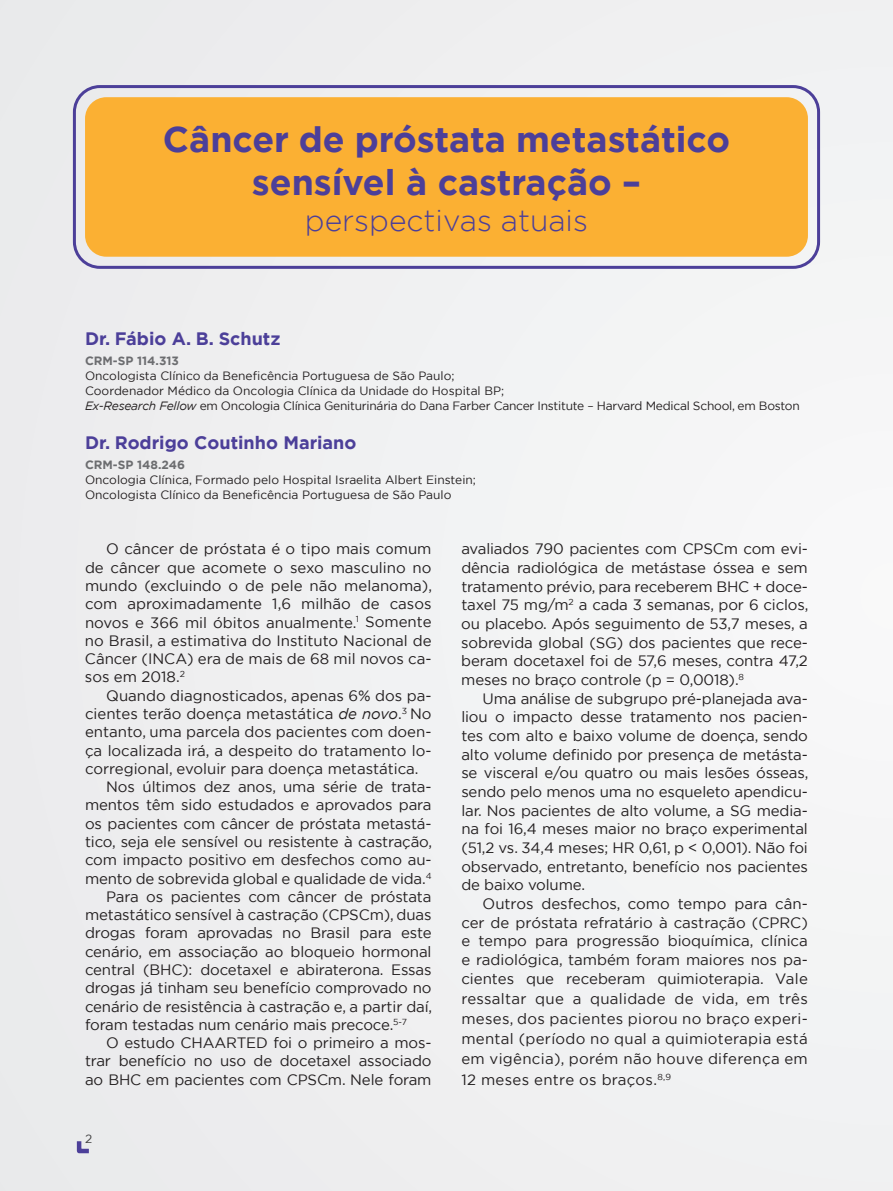
<style>
.page{position:relative;width:893px;height:1191px;background:#f0f1f2}
.page>*{position:absolute;margin:0;border:0;box-sizing:border-box;transform-origin:0 0}
.t1{font:700 35.7px/42.8px "Gotham";color:#4c3f99;text-align:center}
.t2{font:300 30px "Gotham";color:#4c3f99}
.t3{font:700 18px "Gotham";color:#4c3f99}
.t4{font:15px/18.6px "Gotham";letter-spacing:-.01em;color:#231f20;text-align:justify}
.t5{font:12px/15px "Gotham";color:#231f20}
.t6{font:700 12px "Gotham";color:#6c6d70}
.t7{font:12px "Gotham";color:#3e3e3f}
.s1{font-style:italic}
</style>
<div class="page">
<svg style="left:76px;top:1141px;width:13px;height:13px"></svg>
<div style="left:73px;top:85px;width:747px;height:184px;border:3px solid #4c3f99;border-radius:26px"></div>
<div style="left:85px;top:97px;width:723px;height:160px;background:#fbb033;border-radius:21px"></div>
<h1 class="t1" style="left:163px;top:118px;width:569px">Câncer de próstata metastático sensível à castração –</h1>
<h2 class="t2" style="left:305px;top:201px;width:285px">perspectivas atuais</h2>
<p class="t3" style="left:85px;top:327px;width:197px">Dr. Fábio A. B. Schutz</p>
<p class="t6" style="left:85px;top:352px;width:95px">CRM-SP 114.313</p>
<p class="t5" style="left:85px;top:367px;width:716px">Oncologista Clínico da Beneficência Portuguesa de São Paulo;<br>Coordenador Médico da Oncologia Clínica da Unidade do Hospital BP;<br><span class="s1">Ex-Research Fellow</span> em Oncologia Clínica Geniturinária do Dana Farber Cancer Institute – Harvard Medical School, em Boston</p>
<p class="t3" style="left:85px;top:431px;width:273px">Dr. Rodrigo Coutinho Mariano</p>
<p class="t6" style="left:85px;top:456px;width:101px">CRM-SP 148.246</p>
<p class="t5" style="left:85px;top:471px;width:392px">Oncologia Clínica, Formado pelo Hospital Israelita Albert Einstein;<br>Oncologista Clínico da Beneficência Portuguesa de São Paulo</p>
<p class="t4" style="left:85px;top:539px;width:349px;text-indent:21px">O câncer de próstata é o tipo mais comum de câncer que acomete o sexo masculino no mundo (excluindo o de pele não melanoma), com aproximadamente 1,6 milhão de casos novos e 366 mil óbitos anualmente.<sup>1</sup> Somente no Brasil, a estimativa do Instituto Nacional de Câncer (INCA) era de mais de 68 mil novos ca&shy;sos em 2018.<sup>2</sup></p>
<p class="t4" style="left:106px;top:685px;width:327px">Quando diagnosticados, apenas 6% dos pa-</p>
<p class="t4" style="left:85px;top:704px;width:348px">cientes terão doença metastática <span class="s1">de novo</span>.<sup>3</sup> No</p>
<p class="t4" style="left:85px;top:722px;width:348px">entanto, uma parcela dos pacientes com doen-</p>
<p class="t4" style="left:85px;top:740px;width:348px">ça localizada irá, a despeito do tratamento lo-</p>
<p class="t4" style="left:85px;top:759px;width:335px">corregional, evoluir para doença metastática.</p>
<p class="t4" style="left:106px;top:777px;width:327px">Nos últimos dez anos, uma série de trata-</p>
<p class="t4" style="left:85px;top:795px;width:348px">mentos têm sido estudados e aprovados para</p>
<p class="t4" style="left:85px;top:813px;width:348px">os pacientes com câncer de próstata metastá-</p>
<p class="t4" style="left:85px;top:832px;width:349px">tico, seja ele sensível ou resistente à castração,</p>
<p class="t4" style="left:85px;top:850px;width:348px">com impacto positivo em desfechos como au-</p>
<p class="t4" style="left:85px;top:868px;width:348px">mento de sobrevida global e qualidade de vida.<sup>4</sup></p>
<p class="t4" style="left:106px;top:887px;width:327px">Para os pacientes com câncer de próstata</p>
<p class="t4" style="left:85px;top:905px;width:348px">metastático sensível à castração (CPSCm), duas</p>
<p class="t4" style="left:85px;top:923px;width:348px">drogas foram aprovadas no Brasil para este</p>
<p class="t4" style="left:85px;top:941px;width:348px">cenário, em associação ao bloqueio hormonal</p>
<p class="t4" style="left:85px;top:960px;width:348px">central (BHC): docetaxel e abiraterona. Essas</p>
<p class="t4" style="left:85px;top:978px;width:348px">drogas já tinham seu benefício comprovado no</p>
<p class="t4" style="left:85px;top:996px;width:349px">cenário de resistência à castração e, a partir daí,</p>
<p class="t4" style="left:85px;top:1015px;width:323px">foram testadas num cenário mais precoce.<sup>5-7</sup></p>
<p class="t4" style="left:106px;top:1033px;width:327px">O estudo CHAARTED foi o primeiro a mos-</p>
<p class="t4" style="left:85px;top:1051px;width:348px">trar benefício no uso de docetaxel associado</p>
<p class="t4" style="left:85px;top:1069px;width:348px">ao BHC em pacientes com CPSCm. Nele foram</p>
<p class="t7" style="left:85px;top:1130px;width:9px">2</p>
<p class="t4" style="left:461px;top:539px;width:349px">avaliados 790 pacientes com CPSCm com evi&shy;dência radiológica de metástase óssea e sem tratamento prévio, para receberem BHC + doce&shy;taxel 75 mg/m<sup>2</sup> a cada 3 semanas, por 6 ciclos, ou placebo. Após seguimento de 53,7 meses, a sobrevida global (SG) dos pacientes que rece&shy;beram docetaxel foi de 57,6 meses, contra 47,2 meses no braço controle (p = 0,0018).<sup>8</sup></p>
<p class="t4" style="left:461px;top:689px;width:349px;text-indent:21px">Uma análise de subgrupo pré-planejada ava&shy;liou o impacto desse tratamento nos pacien&shy;tes com alto e baixo volume de doença, sendo alto volume definido por presença de metásta&shy;se visceral e/ou quatro ou mais lesões ósseas, sendo pelo menos uma no esqueleto apendicu&shy;lar. Nos pacientes de alto volume, a SG media&shy;na foi 16,4 meses maior no braço experimental (51,2 vs. 34,4 meses; HR 0,61, p &lt; 0,001). Não foi observado, entretanto, benefício nos pacientes de baixo volume.</p>
<p class="t4" style="left:461px;top:894px;width:348px;text-indent:21px">Outros desfechos, como tempo para cân&shy;cer de próstata refratário à castração (CPRC) e tempo para progressão bioquímica, clínica e radiológica, também foram maiores nos pa&shy;cientes que receberam quimioterapia. Vale</p>
<p class="t4" style="left:461px;top:988px;width:348px;line-height:20.1px">ressaltar que a qualidade de vida, em três meses, dos pacientes piorou no braço experi&shy;mental (período no qual a quimioterapia está em vigência), porém não houve diferença em 12 meses entre os braços.<sup>8,9</sup></p>
</div>
